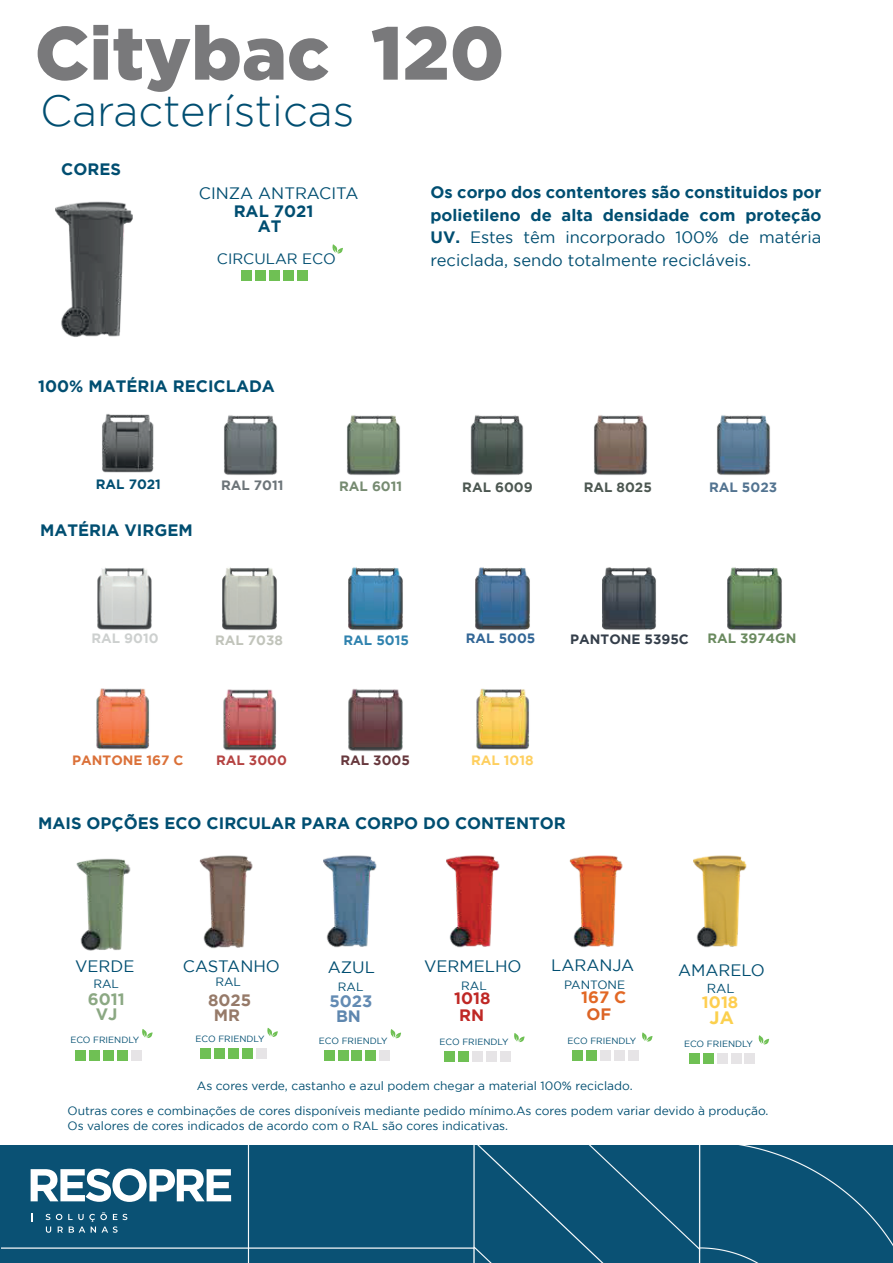
<style>
.page{position:relative;width:893px;height:1263px;background:#fff}
.page>*{position:absolute;margin:0;border:0;box-sizing:border-box;transform-origin:0 0}
.t1{font:900 75px "Gotham";color:#79797b}
.t2{font:300 43.5px "Gotham";color:#004e71}
.t3{font:700 18px "Gotham";color:#fbd04e}
.t4{font:700 16.5px/22.5px "Gotham";color:#004e71;text-align:center}
.t5{font:16.5px "Gotham";color:#004e71}
.t6{font:700 16.5px/15px "Gotham";color:#8ba883;text-align:center}
.t7{font:700 16.5px/15px "Gotham";color:#967a69;text-align:center}
.t8{font:700 16.5px "Gotham";color:#bf2825}
.t9{font:700 16.5px "Gotham";color:#638bb3}
.t10{font:700 16.5px "Gotham";color:#fece50}
.t11{font:700 16.5px "Gotham";color:#e26825}
.t12{font:700 16.5px "Gotham";color:#5f87af}
.t13{font:700 16.5px "Gotham";color:#dc6426}
.t14{font:15px "Gotham";color:#004e71}
.t15{font:700 13.5px "Gotham";color:#4c5751}
.t16{font:700 13.5px "Gotham";color:#343e4a}
.t17{font:700 13.5px "Gotham";color:#db7139}
.t18{font:700 13.5px "Gotham";color:#6a8a5f}
.t19{font:700 13.5px "Gotham";color:#004e71}
.t20{font:700 13.5px "Gotham";color:#6c7478}
.t21{font:700 13.5px "Gotham";color:#768b71}
.t22{font:700 13.5px "Gotham";color:#527390}
.t23{font:700 13.5px "Gotham";color:#c1c4bb}
.t24{font:700 13.5px "Gotham";color:#2f82ae}
.t25{font:700 13.5px "Gotham";color:#326696}
.t26{font:700 13.5px "Gotham";color:#67383d}
.t27{font:700 13.5px "Gotham";color:#cdd0cf}
.t28{font:700 13.5px "Gotham";color:#b54342}
.t29{font:700 13.5px "Gotham";color:#fecf5f}
.t30{font:13.05px "Gotham";color:#004e71}
.t31{font:12px/15px "Gotham";color:#004e71}
.t32{font:9px "Gotham";color:#004e71}
.s1{font-weight:400}
</style>
<div class="page">
<div style="left:75px;top:1050px;width:11px;height:10px;background:#6fc054"></div>
<div style="left:89px;top:1050px;width:11px;height:10px;background:#6fc054"></div>
<div style="left:103px;top:1050px;width:11px;height:10px;background:#6fc054"></div>
<div style="left:117px;top:1050px;width:11px;height:10px;background:#6fc054"></div>
<div style="left:131px;top:1050px;width:10px;height:10px;background:#e6e4e6"></div>
<svg style="left:142px;top:1029px;width:11px;height:9px"></svg>
<div style="left:201px;top:1049px;width:10px;height:10px;background:#6fc054"></div>
<div style="left:214px;top:1049px;width:11px;height:10px;background:#6fc054"></div>
<div style="left:228px;top:1049px;width:11px;height:10px;background:#6fc054"></div>
<div style="left:242px;top:1049px;width:11px;height:10px;background:#6fc054"></div>
<div style="left:256px;top:1049px;width:11px;height:10px;background:#e6e4e6"></div>
<svg style="left:267px;top:1028px;width:11px;height:9px"></svg>
<div style="left:324px;top:1050px;width:11px;height:10px;background:#6fc054"></div>
<div style="left:338px;top:1050px;width:10px;height:10px;background:#6fc054"></div>
<div style="left:352px;top:1050px;width:10px;height:10px;background:#6fc054"></div>
<div style="left:365px;top:1050px;width:11px;height:10px;background:#6fc054"></div>
<div style="left:379px;top:1050px;width:11px;height:10px;background:#e6e4e6"></div>
<svg style="left:390px;top:1029px;width:11px;height:9px"></svg>
<div style="left:689px;top:1053px;width:11px;height:11px;background:#6fc054"></div>
<div style="left:703px;top:1053px;width:11px;height:11px;background:#6fc054"></div>
<div style="left:717px;top:1053px;width:10px;height:11px;background:#e6e4e6"></div>
<div style="left:731px;top:1053px;width:10px;height:11px;background:#e6e4e6"></div>
<div style="left:744px;top:1053px;width:11px;height:11px;background:#e6e4e6"></div>
<svg style="left:758px;top:1035px;width:11px;height:10px"></svg>
<img style="left:56px;top:201px;width:77px;height:136px">
<div style="left:241px;top:270px;width:11px;height:11px;background:#6fc054"></div>
<div style="left:255px;top:270px;width:11px;height:11px;background:#6fc054"></div>
<div style="left:269px;top:270px;width:11px;height:11px;background:#6fc054"></div>
<div style="left:283px;top:270px;width:11px;height:11px;background:#6fc054"></div>
<div style="left:297px;top:270px;width:11px;height:11px;background:#6fc054"></div>
<svg style="left:332px;top:244px;width:11px;height:10px"></svg>
<img style="left:102px;top:414px;width:52px;height:59px">
<img style="left:224px;top:415px;width:53px;height:60px">
<img style="left:347px;top:415px;width:53px;height:60px">
<img style="left:470px;top:415px;width:54px;height:60px">
<img style="left:594px;top:415px;width:53px;height:60px">
<img style="left:717px;top:415px;width:53px;height:60px">
<img style="left:222px;top:567px;width:55px;height:63px">
<img style="left:97px;top:567px;width:55px;height:63px">
<img style="left:348px;top:567px;width:55px;height:63px">
<img style="left:475px;top:567px;width:55px;height:63px">
<img style="left:602px;top:567px;width:54px;height:63px">
<img style="left:727px;top:567px;width:55px;height:63px">
<img style="left:348px;top:689px;width:55px;height:63px">
<img style="left:476px;top:688px;width:53px;height:62px">
<img style="left:96px;top:688px;width:53px;height:62px">
<img style="left:223px;top:689px;width:53px;height:62px">
<img style="left:76px;top:858px;width:55px;height:93px">
<img style="left:200px;top:855px;width:53px;height:94px">
<img style="left:323px;top:855px;width:54px;height:93px">
<img style="left:446px;top:855px;width:54px;height:93px">
<img style="left:570px;top:855px;width:53px;height:93px">
<img style="left:693px;top:855px;width:54px;height:93px">
<div style="left:444px;top:1051px;width:11px;height:10px;background:#6fc054"></div>
<div style="left:458px;top:1051px;width:11px;height:10px;background:#6fc054"></div>
<div style="left:472px;top:1051px;width:11px;height:10px;background:#e6e4e6"></div>
<div style="left:486px;top:1051px;width:11px;height:10px;background:#e6e4e6"></div>
<div style="left:500px;top:1051px;width:11px;height:10px;background:#e6e4e6"></div>
<svg style="left:514px;top:1033px;width:11px;height:9px"></svg>
<div style="left:572px;top:1050px;width:11px;height:11px;background:#6fc054"></div>
<div style="left:586px;top:1050px;width:11px;height:11px;background:#6fc054"></div>
<div style="left:600px;top:1050px;width:11px;height:11px;background:#e6e4e6"></div>
<div style="left:614px;top:1050px;width:11px;height:11px;background:#e6e4e6"></div>
<div style="left:628px;top:1050px;width:10px;height:11px;background:#e6e4e6"></div>
<svg style="left:642px;top:1032px;width:11px;height:10px"></svg>
<div style="left:1px;top:1145px;width:892px;height:118px;background:#0a5174"></div>
<svg style="left:46px;top:1212px;width:81px;height:21px;background:#2c6987"></svg>
<svg style="left:31px;top:1168px;width:200px;height:34px"></svg>
<h1 class="t1" style="left:35px;top:10px;width:471px">Citybac 120</h1>
<h2 class="t2" style="left:40px;top:87px;width:316px">Características</h2>
<p class="t4" style="left:61px;top:158px;width:61px">CORES</p>
<p class="t5" style="left:199px;top:184px;width:161px">CINZA ANTRACITA</p>
<p class="t4" style="left:234px;top:203px;width:81px;line-height:15px">RAL 7021<br>AT</p>
<p class="t14" style="left:217px;top:251px;width:120px">CIRCULAR ECO</p>
<p class="t4" style="left:38px;top:375px;width:238px">100% MATÉRIA RECICLADA</p>
<p class="t4" style="left:430px;top:181px;width:392px;text-align:justify">Os corpo dos contentores são constituidos por polietileno de alta densidade com proteção UV. <span class="s1">Estes têm incorporado 100% de matéria reciclada, sendo totalmente recicláveis.</span></p>
<p class="t19" style="left:96px;top:477px;width:67px">RAL 7021</p>
<p class="t20" style="left:221px;top:477px;width:64px">RAL 7011</p>
<p class="t21" style="left:339px;top:479px;width:65px">RAL 6011</p>
<p class="t15" style="left:462px;top:479px;width:72px">RAL 6009</p>
<p class="t15" style="left:584px;top:479px;width:70px">RAL 8025</p>
<p class="t22" style="left:709px;top:479px;width:69px">RAL 5023</p>
<p class="t4" style="left:40px;top:518px;width:154px">MATÉRIA VIRGEM</p>
<p class="t23" style="left:215px;top:632px;width:69px">RAL 7038</p>
<p class="t24" style="left:344px;top:632px;width:67px">RAL 5015</p>
<p class="t25" style="left:466px;top:630px;width:71px">RAL 5005</p>
<p class="t16" style="left:570px;top:631px;width:120px">PANTONE 5395C</p>
<p class="t27" style="left:91px;top:631px;width:69px">RAL 9010</p>
<p class="t18" style="left:707px;top:631px;width:91px">RAL 3974GN</p>
<p class="t28" style="left:216px;top:753px;width:72px">RAL 3000</p>
<p class="t29" style="left:471px;top:752px;width:64px">RAL 1018</p>
<p class="t17" style="left:72px;top:752px;width:113px">PANTONE 167 C</p>
<p class="t26" style="left:340px;top:753px;width:71px">RAL 3005</p>
<p class="t4" style="left:38px;top:812px;width:529px">MAIS OPÇÕES ECO CIRCULAR PARA CORPO DO CONTENTOR</p>
<p class="t5" style="left:551px;top:956px;width:84px">LARANJA</p>
<p class="t31" style="left:564px;top:977px;width:63px">PANTONE</p>
<p class="t13" style="left:586px;top:1004px;width:26px">OF</p>
<p class="t5" style="left:424px;top:956px;width:99px">VERMELHO</p>
<p class="t31" style="left:461px;top:978px;width:27px">RAL</p>
<p class="t8" style="left:459px;top:1005px;width:26px">RN</p>
<p class="t5" style="left:75px;top:957px;width:61px">VERDE</p>
<p class="t31" style="left:93px;top:976px;width:27px">RAL</p>
<p class="t6" style="left:88px;top:991px;width:38px">6011<br>VJ</p>
<p class="t5" style="left:183px;top:957px;width:99px">CASTANHO</p>
<p class="t31" style="left:215px;top:974px;width:27px">RAL</p>
<p class="t7" style="left:208px;top:992px;width:45px">8025<br>MR</p>
<p class="t5" style="left:328px;top:957px;width:49px">AZUL</p>
<p class="t31" style="left:338px;top:979px;width:27px">RAL</p>
<p class="t9" style="left:329px;top:991px;width:44px">5023</p>
<p class="t12" style="left:336px;top:1006px;width:26px">BN</p>
<p class="t5" style="left:678px;top:961px;width:88px">AMARELO</p>
<p class="t30" style="left:707px;top:981px;width:29px">RAL</p>
<p class="t10" style="left:702px;top:992px;width:38px">1018</p>
<p class="t3" style="left:710px;top:1008px;width:26px">JA</p>
<p class="t11" style="left:581px;top:988px;width:47px">167 C</p>
<p class="t8" style="left:454px;top:989px;width:38px">1018</p>
<p class="t32" style="left:440px;top:1036px;width:70px">ECO FRIENDLY</p>
<p class="t32" style="left:567px;top:1036px;width:70px">ECO FRIENDLY</p>
<p class="t32" style="left:70px;top:1035px;width:70px">ECO FRIENDLY</p>
<p class="t32" style="left:196px;top:1034px;width:70px">ECO FRIENDLY</p>
<p class="t32" style="left:319px;top:1035px;width:70px">ECO FRIENDLY</p>
<p class="t32" style="left:684px;top:1039px;width:70px">ECO FRIENDLY</p>
<p class="t31" style="left:197px;top:1078px;width:437px">As cores verde, castanho e azul podem chegar a material 100% reciclado.</p>
<p class="t31" style="left:67px;top:1102px;width:703px">Outras cores e combinações de cores disponíveis mediante pedido mínimo.As cores podem variar devido à produção.<br>Os valores de cores indicados de acordo com o RAL são cores indicativas.</p>
</div>
